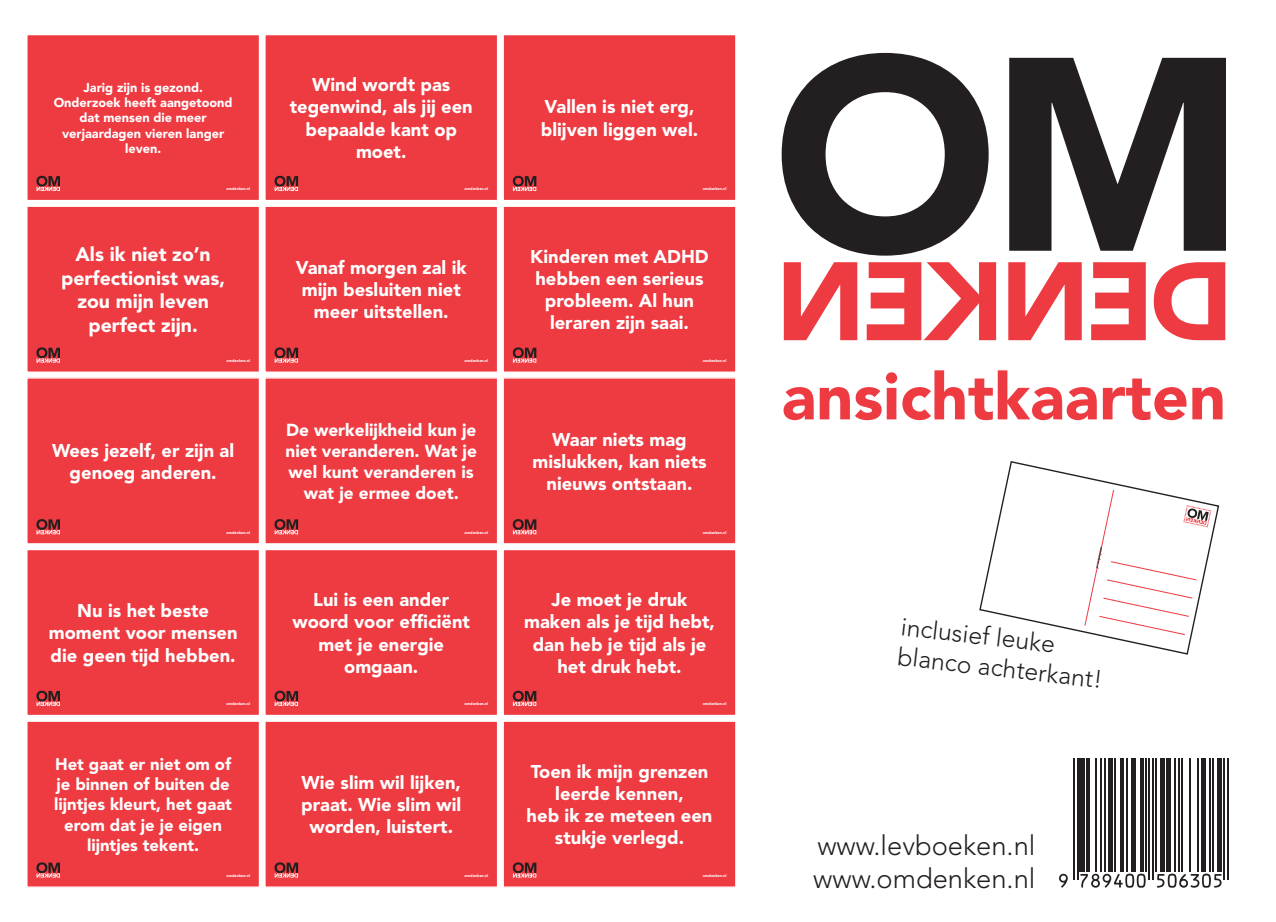
<style>
.page{position:relative;width:1276px;height:922px;background:#fff}
.page>*{position:absolute;margin:0;border:0;box-sizing:border-box;transform-origin:0 0}
.t1{font:900 64.75px "Avenir LT Std";color:#ee3a41}
.t2{font:300 27.5px/33px "Avenir LT Std";color:#231f20}
.t3{font:300 25px/29.8px "Avenir LT Std";color:#231f20}
.t4{font:900 19.5px/23.5px "Avenir LT Std";color:#fff;text-align:center}
.t5{font:900 18.5px/22px "Avenir LT Std";color:#fff;text-align:center}
.t6{font:900 17.25px/20.8px "Avenir LT Std";color:#fff;text-align:center}
.t7{font:900 16.75px/20px "Avenir LT Std";color:#fff;text-align:center}
.t8{font:900 12.75px/15.5px "Avenir LT Std";color:#fff;text-align:center}
.t9{font:900 4px "Avenir LT Std";color:#fff}
</style>
<div class="page">
<div style="left:27px;top:206px;width:232px;height:166px;background:#ee3a41"></div>
<svg style="left:36px;top:347px;width:24px;height:15px"></svg>
<div style="left:26px;top:205px;width:234px;height:168px;border:1px solid #fff"></div>
<div style="left:265px;top:35px;width:233px;height:165px;background:#ee3a41"></div>
<svg style="left:274px;top:176px;width:24px;height:15px"></svg>
<div style="left:264px;top:34px;width:234px;height:167px;border:1px solid #fff"></div>
<div style="left:265px;top:206px;width:233px;height:166px;background:#ee3a41"></div>
<svg style="left:274px;top:347px;width:24px;height:15px"></svg>
<div style="left:264px;top:205px;width:234px;height:168px;border:1px solid #fff"></div>
<div style="left:503px;top:35px;width:233px;height:165px;background:#ee3a41"></div>
<svg style="left:513px;top:176px;width:23px;height:15px"></svg>
<div style="left:502px;top:34px;width:234px;height:167px;border:1px solid #fff"></div>
<div style="left:503px;top:549px;width:233px;height:166px;background:#ee3a41"></div>
<svg style="left:513px;top:690px;width:23px;height:15px"></svg>
<div style="left:502px;top:548px;width:234px;height:168px;border:1px solid #fff"></div>
<div style="left:27px;top:378px;width:232px;height:166px;background:#ee3a41"></div>
<svg style="left:36px;top:519px;width:24px;height:15px"></svg>
<div style="left:26px;top:377px;width:234px;height:167px;border:1px solid #fff"></div>
<div style="left:265px;top:378px;width:233px;height:166px;background:#ee3a41"></div>
<svg style="left:274px;top:519px;width:24px;height:15px"></svg>
<div style="left:264px;top:377px;width:234px;height:167px;border:1px solid #fff"></div>
<div style="left:27px;top:721px;width:232px;height:166px;background:#ee3a41"></div>
<svg style="left:36px;top:862px;width:24px;height:15px"></svg>
<div style="left:26px;top:720px;width:234px;height:167px;border:1px solid #fff"></div>
<div style="left:503px;top:206px;width:233px;height:166px;background:#ee3a41"></div>
<svg style="left:513px;top:347px;width:23px;height:15px"></svg>
<div style="left:502px;top:205px;width:234px;height:168px;border:1px solid #fff"></div>
<div style="left:503px;top:721px;width:233px;height:166px;background:#ee3a41"></div>
<svg style="left:513px;top:862px;width:23px;height:15px"></svg>
<div style="left:502px;top:720px;width:234px;height:167px;border:1px solid #fff"></div>
<div style="left:27px;top:549px;width:232px;height:166px;background:#ee3a41"></div>
<svg style="left:36px;top:690px;width:24px;height:15px"></svg>
<div style="left:26px;top:548px;width:234px;height:168px;border:1px solid #fff"></div>
<div style="left:265px;top:549px;width:233px;height:166px;background:#ee3a41"></div>
<svg style="left:274px;top:690px;width:24px;height:15px"></svg>
<div style="left:264px;top:548px;width:234px;height:168px;border:1px solid #fff"></div>
<div style="left:265px;top:721px;width:233px;height:166px;background:#ee3a41"></div>
<svg style="left:274px;top:862px;width:24px;height:15px"></svg>
<div style="left:264px;top:720px;width:234px;height:167px;border:1px solid #fff"></div>
<div style="left:503px;top:378px;width:233px;height:166px;background:#ee3a41"></div>
<svg style="left:513px;top:519px;width:23px;height:15px"></svg>
<div style="left:502px;top:377px;width:234px;height:167px;border:1px solid #fff"></div>
<div style="left:27px;top:35px;width:232px;height:165px;background:#ee3a41"></div>
<svg style="left:36px;top:176px;width:24px;height:15px"></svg>
<div style="left:26px;top:34px;width:234px;height:167px;border:1px solid #fff"></div>
<svg style="left:979px;top:461px;width:241px;height:194px"></svg>
<svg style="left:781px;top:53px;width:207px;height:202px"></svg>
<svg style="left:1009px;top:58px;width:217px;height:193px"></svg>
<svg style="left:1154px;top:262px;width:71px;height:78px"></svg>
<svg style="left:1091px;top:262px;width:55px;height:78px"></svg>
<svg style="left:1008px;top:262px;width:74px;height:78px"></svg>
<svg style="left:867px;top:262px;width:129px;height:78px"></svg>
<svg style="left:784px;top:262px;width:73px;height:78px"></svg>
<svg style="left:1059px;top:873px;width:9px;height:14px"></svg>
<hr style="left:1073px;top:758px;width:2px;height:121px;background:#231f20">
<hr style="left:1077px;top:758px;width:1px;height:121px;background:#231f20">
<div style="left:1080px;top:758px;width:5px;height:113px;background:#231f20"></div>
<hr style="left:1086px;top:758px;width:4px;height:113px;background:#231f20">
<hr style="left:1095px;top:758px;width:1px;height:113px;background:#231f20">
<hr style="left:1099px;top:758px;width:2px;height:113px;background:#231f20">
<hr style="left:1104px;top:758px;width:2px;height:113px;background:#231f20">
<hr style="left:1108px;top:758px;width:4px;height:113px;background:#231f20">
<hr style="left:1114px;top:758px;width:2px;height:113px;background:#231f20">
<hr style="left:1121px;top:758px;width:3px;height:113px;background:#231f20">
<hr style="left:1125px;top:758px;width:2px;height:113px;background:#231f20">
<div style="left:1130px;top:758px;width:5px;height:113px;background:#231f20"></div>
<svg style="left:1080px;top:873px;width:65px;height:14px"></svg>
<hr style="left:1140px;top:758px;width:3px;height:113px;background:#231f20">
<hr style="left:1145px;top:758px;width:2px;height:113px;background:#231f20">
<hr style="left:1148px;top:758px;width:2px;height:121px;background:#231f20">
<hr style="left:1152px;top:758px;width:1px;height:121px;background:#231f20">
<hr style="left:1155px;top:758px;width:1px;height:113px;background:#231f20">
<div style="left:1160px;top:758px;width:5px;height:113px;background:#231f20"></div>
<div style="left:1166px;top:758px;width:5px;height:113px;background:#231f20"></div>
<hr style="left:1174px;top:758px;width:2px;height:113px;background:#231f20">
<hr style="left:1178px;top:758px;width:1px;height:113px;background:#231f20">
<hr style="left:1181px;top:758px;width:2px;height:113px;background:#231f20">
<hr style="left:1189px;top:758px;width:2px;height:113px;background:#231f20">
<hr style="left:1197px;top:758px;width:2px;height:113px;background:#231f20">
<div style="left:1200px;top:758px;width:5px;height:113px;background:#231f20"></div>
<hr style="left:1209px;top:758px;width:1px;height:113px;background:#231f20">
<svg style="left:1157px;top:873px;width:64px;height:14px"></svg>
<hr style="left:1212px;top:758px;width:2px;height:113px;background:#231f20">
<div style="left:1217px;top:758px;width:5px;height:113px;background:#231f20"></div>
<hr style="left:1223px;top:758px;width:2px;height:121px;background:#231f20">
<hr style="left:1227px;top:758px;width:1px;height:121px;background:#231f20">
<p class="t8" style="left:54px;top:79px;width:180px">Jarig zijn is gezond.<br>Onderzoek heeft aangetoond dat mensen die meer verjaardagen vieren langer leven.</p>
<p class="t5" style="left:290px;top:74px;width:185px">Wind wordt pas tegenwind, als jij een bepaalde kant op moet.</p>
<p class="t5" style="left:541px;top:96px;width:159px;text-align:left">Vallen is niet erg, blijven liggen wel.</p>
<p class="t9" style="left:226px;top:187px;width:25px">omdenken.nl</p>
<p class="t9" style="left:464px;top:187px;width:25px">omdenken.nl</p>
<p class="t9" style="left:703px;top:187px;width:25px">omdenken.nl</p>
<p class="t4" style="left:61px;top:243px;width:165px">Als ik niet zo’n perfectionist was, zou mijn leven perfect zijn.</p>
<p class="t5" style="left:296px;top:256px;width:172px">Vanaf morgen zal ik mijn besluiten niet meer uitstellen.</p>
<p class="t5" style="left:530px;top:245px;width:180px">Kinderen met ADHD hebben een serieus probleem. Al hun leraren zijn saai.</p>
<p class="t9" style="left:226px;top:358px;width:25px">omdenken.nl</p>
<p class="t9" style="left:464px;top:358px;width:25px">omdenken.nl</p>
<p class="t9" style="left:703px;top:358px;width:25px">omdenken.nl</p>
<h1 class="t1" style="left:782px;top:357px;width:446px">ansichtkaarten</h1>
<p class="t5" style="left:52px;top:439px;width:184px">Wees jezelf, er zijn al genoeg anderen.</p>
<p class="t6" style="left:286px;top:420px;width:193px">De werkelijkheid kun je niet veranderen. Wat je wel kunt veranderen is wat je ermee doet.</p>
<p class="t5" style="left:532px;top:428px;width:176px">Waar niets mag mislukken, kan niets nieuws ontstaan.</p>
<p class="t9" style="left:226px;top:530px;width:25px">omdenken.nl</p>
<p class="t9" style="left:464px;top:530px;width:25px">omdenken.nl</p>
<p class="t9" style="left:703px;top:530px;width:25px">omdenken.nl</p>
<p class="t5" style="left:49px;top:599px;width:190px">Nu is het beste moment voor mensen die geen tijd hebben.</p>
<p class="t5" style="left:292px;top:588px;width:179px">Lui is een ander woord voor efficiënt met je energie omgaan.</p>
<p class="t5" style="left:524px;top:588px;width:192px">Je moet je druk maken als je tijd hebt, dan heb je tijd als je het druk hebt.</p>
<h3 class="t3" style="left:903px;top:611px;width:208px;rotate:7deg">inclusief leuke blanco achterkant!</h3>
<p class="t9" style="left:226px;top:701px;width:25px">omdenken.nl</p>
<p class="t9" style="left:464px;top:701px;width:25px">omdenken.nl</p>
<p class="t9" style="left:703px;top:701px;width:25px">omdenken.nl</p>
<p class="t7" style="left:54px;top:754px;width:179px">Het gaat er niet om of je binnen of buiten de lijntjes kleurt, het gaat erom dat je je eigen lijntjes tekent.</p>
<p class="t9" style="left:226px;top:873px;width:25px">omdenken.nl</p>
<p class="t5" style="left:301px;top:771px;width:161px">Wie slim wil lijken, praat. Wie slim wil worden, luistert.</p>
<p class="t9" style="left:464px;top:873px;width:25px">omdenken.nl</p>
<p class="t5" style="left:527px;top:760px;width:187px">Toen ik mijn grenzen leerde kennen,<br>heb ik ze meteen een stukje verlegd.</p>
<p class="t9" style="left:703px;top:873px;width:25px">omdenken.nl</p>
<h2 class="t2" style="left:813px;top:829px;width:224px">www.levboeken.nl www.omdenken.nl</h2>
</div>
